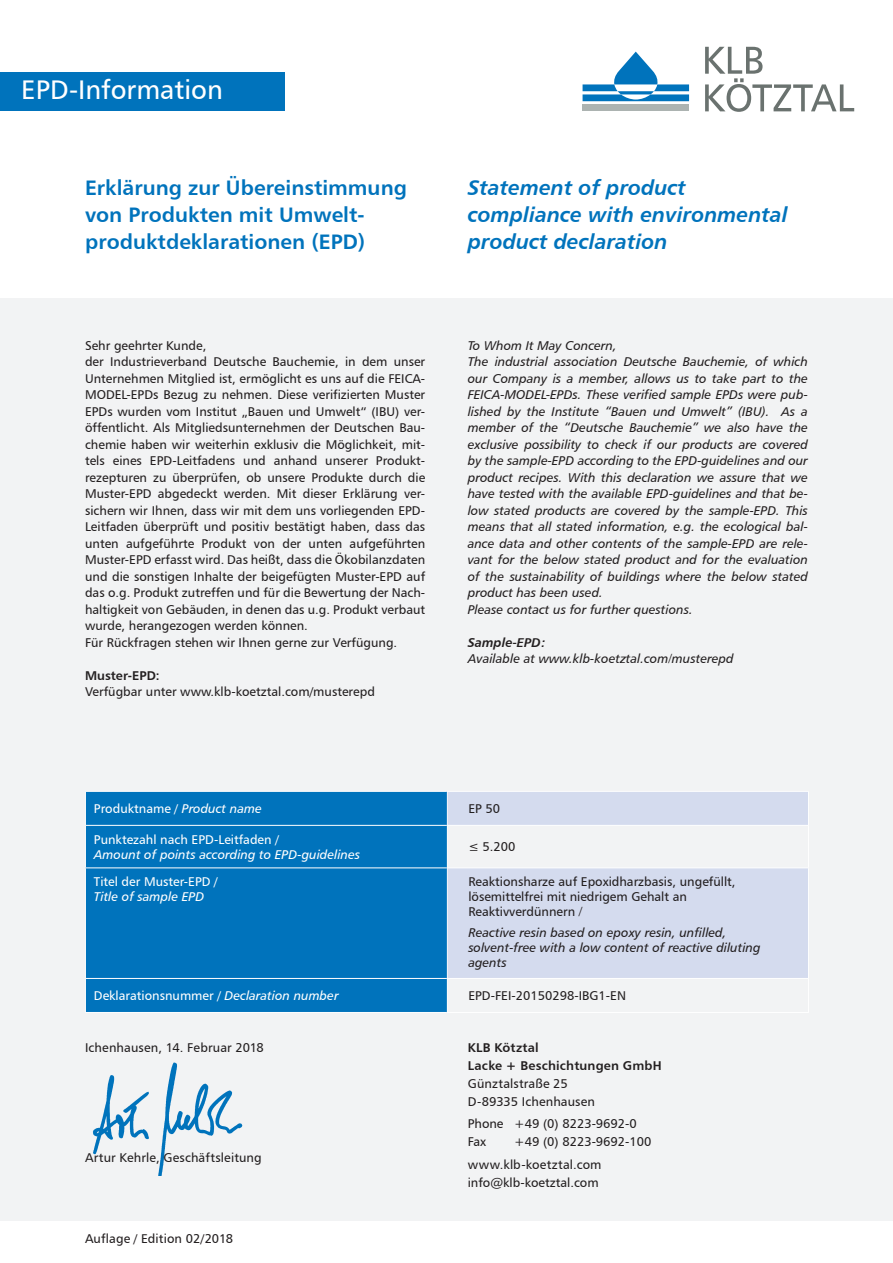
<style>
.page{position:relative;width:893px;height:1263px;background:#fff}
.page>*{position:absolute;margin:0;border:0;box-sizing:border-box;transform-origin:0 0}
.t1{font:27px "Humanist 777 BT Roman B";color:#fff}
.t2{font:21px/27px "Humanist 777 BT Bold B";color:#0073bc}
.t3{font:21px/27px "Humanist 777 BT Bold Italic B";color:#0073bc}
.t4{font:12.75px/16.5px "Humanist 777 BT Roman B";color:#231f20}
.t5{font:12.75px/16.5px "Humanist 777 BT Italic B";color:#231f20}
.t6{font:12.75px "Humanist 777 BT Roman B";color:#fff}
.t7{font:12.75px "Humanist 777 BT Italic B";color:#fff}
.t8{font:12.75px/18px "Humanist 777 BT Bold B";letter-spacing:.01em;color:#231f20}
.t9{font:12.75px "Humanist 777 BT Bold Italic B";color:#231f20}
.s1{font-family:"Humanist 777 BT Italic B"}
</style>
<div class="page">
<div style="left:0;top:298px;width:893px;height:922px;background:#f2f3f4"></div>
<div style="left:583px;top:104px;width:106px;height:7px;background:#acb3b1"></div>
<svg style="left:705px;top:47px;width:149px;height:65px"></svg>
<svg style="left:583px;top:52px;width:106px;height:49px"></svg>
<img style="left:93px;top:1062px;width:150px;height:114px">
<div style="left:0;top:72px;width:285px;height:39px;background:#0073bc"></div>
<svg style="left:448px;top:792px;width:360px;height:186px;fill:#d4dbee"></svg>
<hr style="left:447px;top:1012px;width:362px;height:1px;background:#fff">
<hr style="left:447px;top:825px;width:362px;height:1px;background:#fff">
<hr style="left:447px;top:867px;width:362px;height:1px;background:#fff">
<hr style="left:447px;top:978px;width:362px;height:1px;background:#fff">
<hr style="left:447px;top:792px;width:1px;height:33px;background:#fff">
<hr style="left:447px;top:826px;width:1px;height:41px;background:#fff">
<hr style="left:447px;top:868px;width:1px;height:110px;background:#fff">
<hr style="left:447px;top:979px;width:1px;height:33px;background:#fff">
<hr style="left:808px;top:979px;width:1px;height:33px;background:#fff">
<hr style="left:808px;top:792px;width:1px;height:33px;background:#fff">
<hr style="left:808px;top:826px;width:1px;height:41px;background:#fff">
<hr style="left:808px;top:868px;width:1px;height:110px;background:#fff">
<hr style="left:447px;top:791px;width:362px;height:1px;background:#fff">
<div style="left:86px;top:792px;width:361px;height:220px;background:#0073bc"></div>
<hr style="left:85px;top:825px;width:362px;height:1px;background:#fff">
<hr style="left:85px;top:867px;width:362px;height:1px;background:#fff">
<hr style="left:85px;top:978px;width:362px;height:1px;background:#fff">
<hr style="left:85px;top:826px;width:1px;height:41px;background:#fff">
<hr style="left:85px;top:868px;width:1px;height:110px;background:#fff">
<hr style="left:85px;top:979px;width:1px;height:33px;background:#fff">
<hr style="left:85px;top:792px;width:1px;height:33px;background:#fff">
<hr style="left:85px;top:791px;width:362px;height:1px;background:#fff">
<hr style="left:85px;top:1012px;width:362px;height:1px;background:#fff">
<h1 class="t1" style="left:21px;top:73px;width:203px">EPD-Information</h1>
<h2 class="t2" style="left:85px;top:173px;width:323px">Erklärung zur Übereinstimmung von Produkten mit Umwelt&shy;produktdeklarationen (EPD)</h2>
<h2 class="t3" style="left:468px;top:173px;width:321px">Statement of product compliance with environmental product declaration</h2>
<p class="t4" style="left:85px;top:337px;width:342px">Sehr geehrter Kunde,<br>der Industrieverband Deutsche Bauchemie, in dem unser Unternehmen Mitglied ist, ermöglicht es uns auf die FEICA-MODEL-EPDs Bezug zu nehmen. Diese verifizierten Muster EPDs wurden vom Institut „Bauen und Umwelt“ (IBU) ver&shy;öffentlicht. Als Mitgliedsunternehmen der Deutschen Bau&shy;chemie haben wir weiterhin exklusiv die Möglichkeit, mit&shy;tels eines EPD-Leitfadens und anhand unserer Produkt&shy;rezepturen zu überprüfen, ob unsere Produkte durch die Muster-EPD abgedeckt werden. Mit dieser Erklärung ver&shy;sichern wir Ihnen, dass wir mit dem uns vorliegenden EPD-Leitfaden überprüft und positiv bestätigt haben, dass das unten aufgeführte Produkt von der unten aufgeführten Muster-EPD erfasst wird. Das heißt, dass die Ökobilanzdaten und die sonstigen Inhalte der beigefügten Muster-EPD auf das o.g. Produkt zutreffen und für die Bewertung der Nach&shy;haltigkeit von Gebäuden, in denen das u.g. Produkt verbaut wurde, herangezogen werden können.<br>Für Rückfragen stehen wir Ihnen gerne zur Verfügung.</p>
<p class="t8" style="left:85px;top:666px;width:76px">Muster-EPD:</p>
<p class="t4" style="left:85px;top:683px;width:291px">Verfügbar unter www.klb-koetztal.com/musterepd</p>
<p class="t6" style="left:94px;top:801px;width:169px">Produktname / <span class="s1">Product name</span></p>
<p class="t6" style="left:94px;top:831px;width:186px">Punktezahl nach EPD-Leitfaden /</p>
<p class="t7" style="left:94px;top:846px;width:268px">Amount of points according to EPD-guidelines</p>
<p class="t6" style="left:94px;top:874px;width:125px">Titel der Muster-EPD /</p>
<p class="t7" style="left:94px;top:889px;width:112px">Title of sample EPD</p>
<p class="t6" style="left:94px;top:988px;width:246px">Deklarationsnummer / <span class="s1">Declaration number</span></p>
<p class="t4" style="left:85px;top:1039px;width:180px">Ichenhausen, 14. Februar 2018</p>
<p class="t4" style="left:85px;top:1149px;width:178px">Artur Kehrle, Geschäftsleitung</p>
<p class="t4" style="left:85px;top:1230px;width:149px">Auflage / Edition 02/2018</p>
<p class="t5" style="left:468px;top:337px;width:342px">To Whom It May Concern,<br>The industrial association Deutsche Bauchemie, of which our Company is a member, allows us to take part to the FEICA-MODEL-EPDs. These verified sample EPDs were pub&shy;lished by the Institute “Bauen und Umwelt” (IBU). As a member of the “Deutsche Bauchemie” we also have the exclusive possibility to check if our products are covered by the sample-EPD according to the EPD-guidelines and our product recipes. With this declaration we assure that we have tested with the available EPD-guidelines and that be&shy;low stated products are covered by the sample-EPD. This means that all stated information, e.g. the ecological bal&shy;ance data and other contents of the sample-EPD are rele&shy;vant for the below stated product and for the evaluation of the sustainability of buildings where the below stated product has been used.<br>Please contact us for further questions.</p>
<p class="t9" style="left:468px;top:634px;width:80px">Sample-EPD:</p>
<p class="t5" style="left:468px;top:650px;width:267px">Available at www.klb-koetztal.com/musterepd</p>
<p class="t4" style="left:468px;top:800px;width:33px">EP 50</p>
<p class="t4" style="left:468px;top:838px;width:49px">≤ 5.200</p>
<p class="t4" style="left:468px;top:874px;width:269px;line-height:15px">Reaktionsharze auf Epoxidharzbasis, ungefüllt, lösemittelfrei mit niedrigem Gehalt an<br>Reaktivverdünnern <span class="s1">/</span></p>
<p class="t5" style="left:468px;top:925px;width:294px;line-height:15px">Reactive resin based on epoxy resin, unfilled, solvent-free with a low content of reactive diluting agents</p>
<p class="t4" style="left:468px;top:987px;width:159px">EPD-FEI-20150298-IBG1-EN</p>
<p class="t8" style="left:468px;top:1038px;width:195px">KLB Kötztal<br>Lacke + Beschichtungen GmbH</p>
<p class="t4" style="left:468px;top:1074px;width:129px;line-height:18px">Günztalstraße 25<br>D-89335 Ichenhausen</p>
<p class="t4" style="left:468px;top:1114px;width:171px;line-height:18px">Phone +49 (0) 8223-9692-0<br>Fax</p>
<p class="t4" style="left:468px;top:1130px;width:185px;line-height:22.5px;text-indent:46px">+49 (0) 8223-9692-100 www.klb-koetztal.com</p>
<p class="t4" style="left:468px;top:1174px;width:132px">info@klb-koetztal.com</p>
</div>
